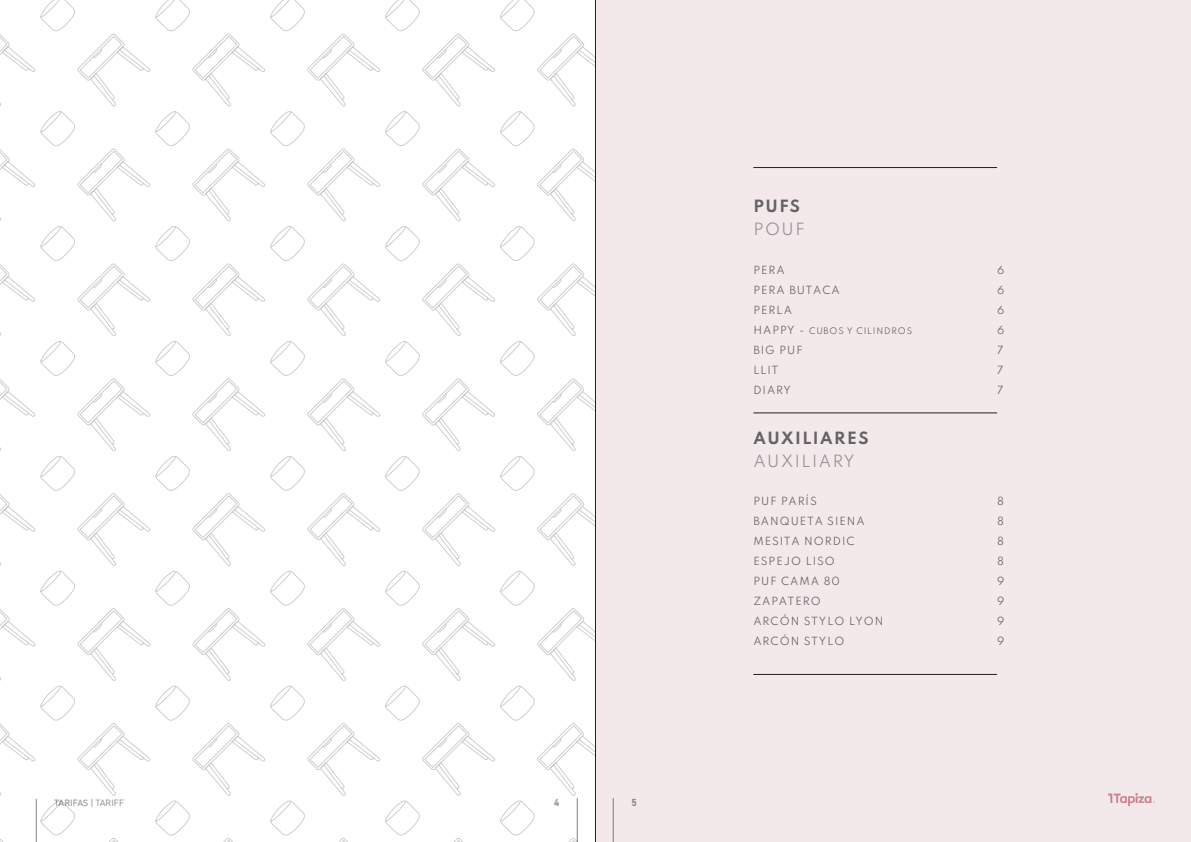
<style>
.page{position:relative;width:1191px;height:842px;background:#fff}
.page>*{position:absolute;margin:0;border:0;box-sizing:border-box;transform-origin:0 0}
.t1{font:700 15px "Spartan";letter-spacing:.1em;color:#636366}
.t2{font:15px "Spartan";letter-spacing:.1em;color:#939598}
.t3{font:10px "Spartan";letter-spacing:.1em;color:#636366}
.t4{font:10px "Bahnschrift";color:#939598}
.t5{font:9px "Bahnschrift";color:#939598}
.t6{font:8px "Spartan";letter-spacing:.1em;color:#636366}
.s1{font-size:10px}
</style>
<div class="page">
<svg style="left:0;top:0;width:595px;height:842px"></svg>
<div style="left:595px;top:0;width:596px;height:842px;background:#f4e9ea"></div>
<hr style="left:753px;top:413px;width:244px;height:1px;background:#231f20">
<hr style="left:753px;top:674px;width:244px;height:1px;background:#231f20">
<hr style="left:753px;top:167px;width:244px;height:1px;background:#231f20">
<p class="t5" style="left:54px;top:796px;width:71px">TARIFAS | TARIFF</p>
<p class="t4" style="left:554px;top:795px;width:7px">4</p>
<p class="t4" style="left:631px;top:795px;width:7px">5</p>
<p class="t1" style="left:753px;top:194px;width:48px">PUFS</p>
<p class="t2" style="left:753px;top:217px;width:53px">POUF</p>
<p class="t3" style="left:753px;top:263px;width:33px">PERA</p>
<p class="t3" style="left:753px;top:283px;width:88px">PERA BUTACA</p>
<p class="t3" style="left:753px;top:303px;width:40px">PERLA</p>
<p class="t6" style="left:753px;top:325px;width:160px"><span class="s1">HAPPY -</span> CUBOS Y CILINDROS</p>
<p class="t3" style="left:753px;top:343px;width:51px">BIG PUF</p>
<p class="t3" style="left:753px;top:363px;width:27px">LLIT</p>
<p class="t3" style="left:753px;top:383px;width:39px">DIARY</p>
<p class="t1" style="left:753px;top:427px;width:117px">AUXILIARES</p>
<p class="t2" style="left:753px;top:450px;width:103px">AUXILIARY</p>
<p class="t3" style="left:753px;top:493px;width:65px">PUF PARÍS</p>
<p class="t3" style="left:753px;top:513px;width:113px">BANQUETA SIENA</p>
<p class="t3" style="left:753px;top:533px;width:103px">MESITA NORDIC</p>
<p class="t3" style="left:753px;top:553px;width:83px">ESPEJO LISO</p>
<p class="t3" style="left:753px;top:573px;width:88px">PUF CAMA 80</p>
<p class="t3" style="left:753px;top:593px;width:69px">ZAPATERO</p>
<p class="t3" style="left:753px;top:613px;width:132px">ARCÓN STYLO LYON</p>
<p class="t3" style="left:753px;top:633px;width:93px">ARCÓN STYLO</p>
<p class="t3" style="left:997px;top:263px;width:9px">6</p>
<p class="t3" style="left:997px;top:283px;width:9px">6</p>
<p class="t3" style="left:997px;top:303px;width:9px">6</p>
<p class="t3" style="left:997px;top:323px;width:9px">6</p>
<p class="t3" style="left:997px;top:343px;width:8px">7</p>
<p class="t3" style="left:997px;top:363px;width:8px">7</p>
<p class="t3" style="left:997px;top:383px;width:8px">7</p>
<p class="t3" style="left:997px;top:493px;width:8px">8</p>
<p class="t3" style="left:997px;top:513px;width:8px">8</p>
<p class="t3" style="left:997px;top:533px;width:8px">8</p>
<p class="t3" style="left:997px;top:553px;width:8px">8</p>
<p class="t3" style="left:997px;top:573px;width:9px">9</p>
<p class="t3" style="left:997px;top:593px;width:9px">9</p>
<p class="t3" style="left:997px;top:613px;width:9px">9</p>
<p class="t3" style="left:997px;top:633px;width:9px">9</p>
</div>
